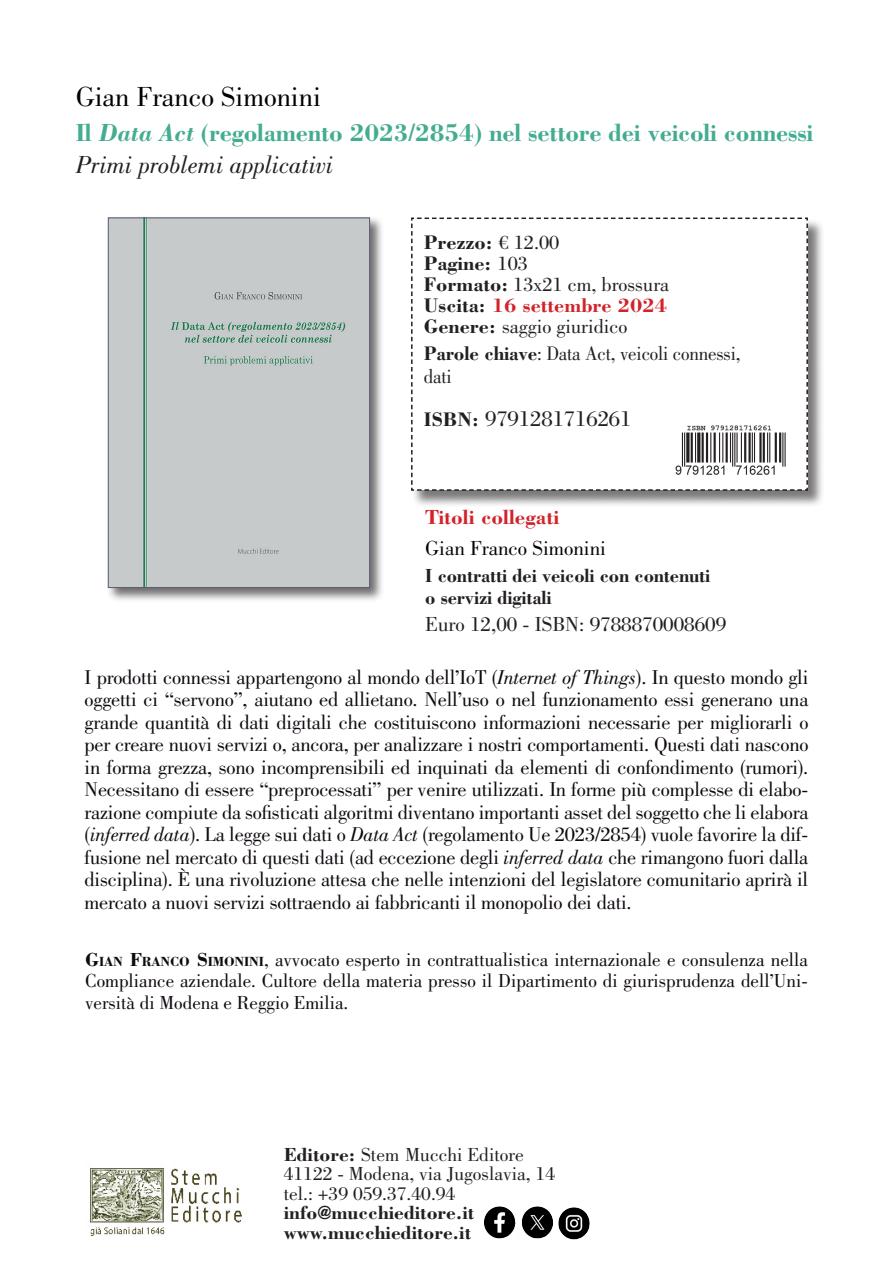
<style>
.page{position:relative;width:893px;height:1263px;background:#fff}
.page>*{position:absolute;margin:0;border:0;box-sizing:border-box;transform-origin:0 0}
.t1{font:28.5px "Bodoni Std";color:#000001}
.t2{font:700 25.5px/32.7px "Bodoni Std";letter-spacing:-.01em;color:#44ac91;scale:.96 1}
.t3{font:22.5px "Bodoni Std";color:#231f20}
.t4{font:21px "Bodoni Std";color:#231f20}
.t5{font:21px "Bodoni Std";color:#040503}
.t6{font:700 21px "Bodoni Std";color:#d1232a}
.t7{font:20.7px/22.5px "Bodoni Std";letter-spacing:-.01em;color:#0f0910;text-align:justify}
.t8{font:20.25px/21px "Bodoni Std";color:#231f20}
.t9{font:20.25px/22.5px "Bodoni Std";color:#231f20;scale:.94 1}
.t10{font:19.5px/21.8px "Bodoni Std";color:#0f0910;text-align:justify}
.t11{font:19.5px/19.5px "Bodoni Std";color:#231f20}
.t12{font:700 19.5px/22.5px "Bodoni Std";letter-spacing:-.01em;color:#231f20;scale:.95 1}
.t13{font:700 19.5px/19.5px "Bodoni Std";letter-spacing:-.01em;color:#231f20}
.s1{font-style:italic}
.s2{font-weight:400;font-style:italic;color:#231f20}
.s3{font-weight:700}
.s4{font-weight:700;color:#d1232a}
.s5{font-weight:700;font-size:20.25px}
.s6{font-weight:700;font-size:13.65px}
</style>
<div class="page">
<div style="left:106px;top:216px;width:279px;height:386px;background:#231f20;opacity:.65"></div>
<div style="left:110px;top:220px;width:258px;height:366px;background:#c7cacb"></div>
<div style="left:108px;top:218px;width:262px;height:370px;border:1px solid #575c76"></div>
<div style="left:412px;top:218px;width:412px;height:289px;background:#231f20;opacity:.6"></div>
<svg style="left:411px;top:217px;width:398px;height:274px"></svg>
<img style="left:90px;top:1168px;width:152px;height:68px">
<img style="left:675px;top:425px;width:110px;height:51px">
<img style="left:484px;top:1206px;width:106px;height:34px">
<h1 class="t1" style="left:76px;top:81px;width:247px">Gian Franco Simonini</h1>
<p class="t2" style="left:76px;top:115px;width:770px">Il <span class="s1">Data Act</span> (regolamento 2023/2854) nel settore dei veicoli connessi<br><span class="s2">Primi problemi applicativi</span></p>
<p class="t8" style="left:424px;top:232px;width:247px"><span class="s3">Prezzo:</span> € 12.00<br><span class="s3">Pagine:</span> 103<br><span class="s3">Formato:</span> 13x21 cm, brossura<br><span class="s3">Uscita:</span> <span class="s4">16 settembre 2024<br></span><span class="s3">Genere:</span> saggio giuridico</p>
<p class="t9" style="left:424px;top:342px;width:339px"><span class="s3">Parole chiave</span>: Data Act, veicoli connessi, dati</p>
<p class="t3" style="left:424px;top:406px;width:209px"><span class="s5">ISBN:</span> 9791281716261</p>
<p class="t6" style="left:425px;top:504px;width:136px">Titoli collegati</p>
<p class="t5" style="left:425px;top:536px;width:182px">Gian Franco Simonini</p>
<p class="t12" style="left:425px;top:564px;width:302px">I contratti dei veicoli con contenuti o servizi digitali</p>
<p class="t4" style="left:425px;top:612px;width:302px">Euro 12,00 - ISBN: 9788870008609</p>
<p class="t7" style="left:85px;top:666px;width:725px">I prodotti connessi appartengono al mondo dell’IoT (<span class="s1">Internet of Things</span>). In questo mondo gli oggetti ci “servono”, aiutano ed allietano. Nell’uso o nel funzionamento essi generano una grande quantità di dati digitali che costituiscono informazioni necessarie per migliorarli o per creare nuovi servizi o, ancora, per analizzare i nostri comportamenti. Questi dati nascono in forma grezza, sono incomprensibili ed inquinati da elementi di confondimento (rumori).<br>Necessitano di essere “preprocessati” per venire utilizzati. In forme più complesse di elabo&shy;razione compiute da sofisticati algoritmi diventano importanti asset del soggetto che li elabora (<span class="s1">inferred data</span>). La legge sui dati o <span class="s1">Data Act</span> (regolamento Ue 2023/2854) vuole favorire la dif&shy;fusione nel mercato di questi dati (ad eccezione degli <span class="s1">inferred data</span> che rimangono fuori dalla disciplina). È una rivoluzione attesa che nelle intenzioni del legislatore comunitario aprirà il mercato a nuovi servizi sottraendo ai fabbricanti il monopolio dei dati.</p>
<p class="t10" style="left:85px;top:948px;width:724px"><span class="s3">G</span><span class="s6">IAN</span> <span class="s3">F</span><span class="s6">RANCO</span> <span class="s3">S</span><span class="s6">IMONINI</span>, avvocato esperto in contrattualistica internazionale e consulenza nella Compliance aziendale. Cultore della materia presso il Dipartimento di giurisprudenza dell’Uni&shy;versità di Modena e Reggio Emilia.</p>
<p class="t11" style="left:284px;top:1145px;width:273px"><span class="s3">Editore:</span> Stem Mucchi Editore<br>41122 - Modena, via Jugoslavia, 14 tel.: +39 059.37.40.94</p>
<p class="t13" style="left:284px;top:1202px;width:192px">info@mucchieditore.it www.mucchieditore.it</p>
</div>
